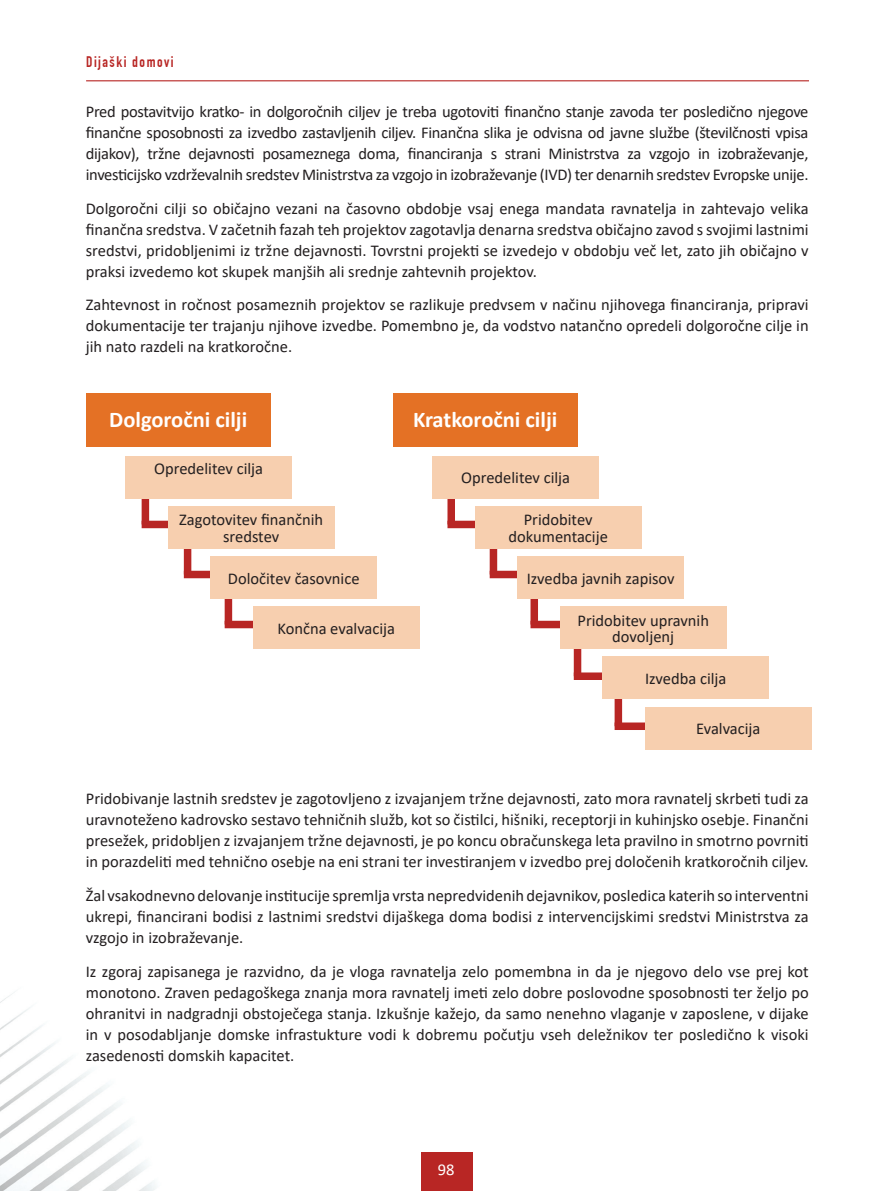
<style>
.page{position:relative;width:893px;height:1191px;background:#fff}
.page>*{position:absolute;margin:0;border:0;box-sizing:border-box;transform-origin:0 0}
.t1{font:700 22.5px "Calibri";color:#fff}
.t2{font:16.5px/21px "Calibri";color:#231f20;text-align:justify}
.t3{font:16.5px "Calibri";color:#fff}
.t4{font:700 15px "DIN Condensed";letter-spacing:.1em;color:#b82624}
</style>
<div class="page">
<div style="left:421px;top:1152px;width:51px;height:39px;background:#b82624"></div>
<img style="left:0;top:993px;width:156px;height:198px">
<hr style="left:86px;top:80px;width:723px;height:1px;background:#b82624">
<div style="left:142px;top:495px;width:7px;height:29px;background:#b82624"></div>
<div style="left:142px;top:521px;width:36px;height:7px;background:#b82624"></div>
<div style="left:447px;top:495px;width:8px;height:29px;background:#b82624"></div>
<div style="left:447px;top:521px;width:37px;height:7px;background:#b82624"></div>
<div style="left:184px;top:545px;width:7px;height:29px;background:#b82624"></div>
<div style="left:184px;top:571px;width:36px;height:7px;background:#b82624"></div>
<div style="left:490px;top:545px;width:7px;height:29px;background:#b82624"></div>
<div style="left:490px;top:571px;width:36px;height:7px;background:#b82624"></div>
<div style="left:574px;top:646px;width:7px;height:30px;background:#b82624"></div>
<div style="left:574px;top:672px;width:36px;height:8px;background:#b82624"></div>
<div style="left:225px;top:595px;width:7px;height:29px;background:#b82624"></div>
<div style="left:225px;top:621px;width:36px;height:7px;background:#b82624"></div>
<div style="left:530px;top:595px;width:8px;height:29px;background:#b82624"></div>
<div style="left:530px;top:621px;width:37px;height:7px;background:#b82624"></div>
<div style="left:615px;top:696px;width:7px;height:30px;background:#b82624"></div>
<div style="left:615px;top:722px;width:36px;height:8px;background:#b82624"></div>
<div style="left:86px;top:393px;width:185px;height:53px;background:#e47125"></div>
<div style="left:393px;top:393px;width:184px;height:53px;background:#e47125"></div>
<div style="left:126px;top:456px;width:166px;height:42px;background:#f7cfaf"></div>
<div style="left:433px;top:456px;width:166px;height:42px;background:#f7cfaf"></div>
<div style="left:168px;top:506px;width:166px;height:42px;background:#f7cfaf"></div>
<div style="left:475px;top:506px;width:166px;height:42px;background:#f7cfaf"></div>
<div style="left:211px;top:556px;width:166px;height:43px;background:#f7cfaf"></div>
<div style="left:518px;top:556px;width:166px;height:43px;background:#f7cfaf"></div>
<div style="left:603px;top:656px;width:166px;height:43px;background:#f7cfaf"></div>
<div style="left:253px;top:606px;width:166px;height:43px;background:#f7cfaf"></div>
<div style="left:560px;top:606px;width:166px;height:43px;background:#f7cfaf"></div>
<div style="left:645px;top:707px;width:166px;height:42px;background:#f7cfaf"></div>
<p class="t4" style="left:86px;top:53px;width:89px">Dijaški domovi</p>
<p class="t2" style="left:86px;top:100px;width:724px">Pred postavitvijo kratko- in dolgoročnih ciljev je treba ugotoviti finančno stanje zavoda ter posledično njegove finančne sposobnosti za izvedbo zastavljenih ciljev. Finančna slika je odvisna od javne službe (številčnosti vpisa dijakov), tržne dejavnosti posameznega doma, financiranja s strani Ministrstva za vzgojo in izobraževanje, investicijsko vzdrževalnih sredstev Ministrstva za vzgojo in izobraževanje (IVD) ter denarnih sredstev Evropske unije.</p>
<p class="t2" style="left:86px;top:197px;width:724px">Dolgoročni cilji so običajno vezani na časovno obdobje vsaj enega mandata ravnatelja in zahtevajo velika finančna sredstva. V začetnih fazah teh projektov zagotavlja denarna sredstva običajno zavod s svojimi lastnimi sredstvi, pridobljenimi iz tržne dejavnosti. Tovrstni projekti se izvedejo v obdobju več let, zato jih običajno v praksi izvedemo kot skupek manjših ali srednje zahtevnih projektov.</p>
<p class="t2" style="left:86px;top:294px;width:724px">Zahtevnost in ročnost posameznih projektov se razlikuje predvsem v načinu njihovega financiranja, pripravi dokumentacije ter trajanju njihove izvedbe. Pomembno je, da vodstvo natančno opredeli dolgoročne cilje in jih nato razdeli na kratkoročne.</p>
<h1 class="t1" style="left:109px;top:404px;width:140px">Dolgoročni cilji</h1>
<h1 class="t1" style="left:413px;top:404px;width:146px">Kratkoročni cilji</h1>
<p class="t2" style="left:154px;top:458px;width:110px">Opredelitev cilja</p>
<p class="t2" style="left:461px;top:467px;width:110px">Opredelitev cilja</p>
<p class="t2" style="left:179px;top:511px;width:145px;line-height:16.5px;text-align:center">Zagotovitev finančnih sredstev</p>
<p class="t2" style="left:508px;top:511px;width:101px;line-height:16.5px;text-align:center">Pridobitev dokumentacije</p>
<p class="t2" style="left:228px;top:567px;width:133px">Določitev časovnice</p>
<p class="t2" style="left:527px;top:567px;width:150px">Izvedba javnih zapisov</p>
<p class="t2" style="left:277px;top:617px;width:119px">Končna evalvacija</p>
<p class="t2" style="left:577px;top:611px;width:133px;line-height:16.5px;text-align:center">Pridobitev upravnih dovoljenj</p>
<p class="t2" style="left:645px;top:667px;width:83px">Izvedba cilja</p>
<p class="t2" style="left:696px;top:718px;width:66px">Evalvacija</p>
<p class="t2" style="left:86px;top:788px;width:724px">Pridobivanje lastnih sredstev je zagotovljeno z izvajanjem tržne dejavnosti, zato mora ravnatelj skrbeti tudi za uravnoteženo kadrovsko sestavo tehničnih služb, kot so čistilci, hišniki, receptorji in kuhinjsko osebje. Finančni presežek, pridobljen z izvajanjem tržne dejavnosti, je po koncu obračunskega leta pravilno in smotrno povrniti in porazdeliti med tehnično osebje na eni strani ter investiranjem v izvedbo prej določenih kratkoročnih ciljev.</p>
<p class="t2" style="left:86px;top:885px;width:724px">Žal vsakodnevno delovanje institucije spremlja vrsta nepredvidenih dejavnikov, posledica katerih so interventni ukrepi, financirani bodisi z lastnimi sredstvi dijaškega doma bodisi z intervencijskimi sredstvi Ministrstva za vzgojo in izobraževanje.</p>
<p class="t2" style="left:86px;top:960px;width:724px">Iz zgoraj zapisanega je razvidno, da je vloga ravnatelja zelo pomembna in da je njegovo delo vse prej kot monotono. Zraven pedagoškega znanja mora ravnatelj imeti zelo dobre poslovodne sposobnosti ter željo po ohranitvi in nadgradnji obstoječega stanja. Izkušnje kažejo, da samo nenehno vlaganje v zaposlene, v dijake in v posodabljanje domske infrastukture vodi k dobremu počutju vseh deležnikov ter posledično k visoki zasedenosti domskih kapacitet.</p>
<p class="t3" style="left:438px;top:1157px;width:18px">98</p>
</div>
